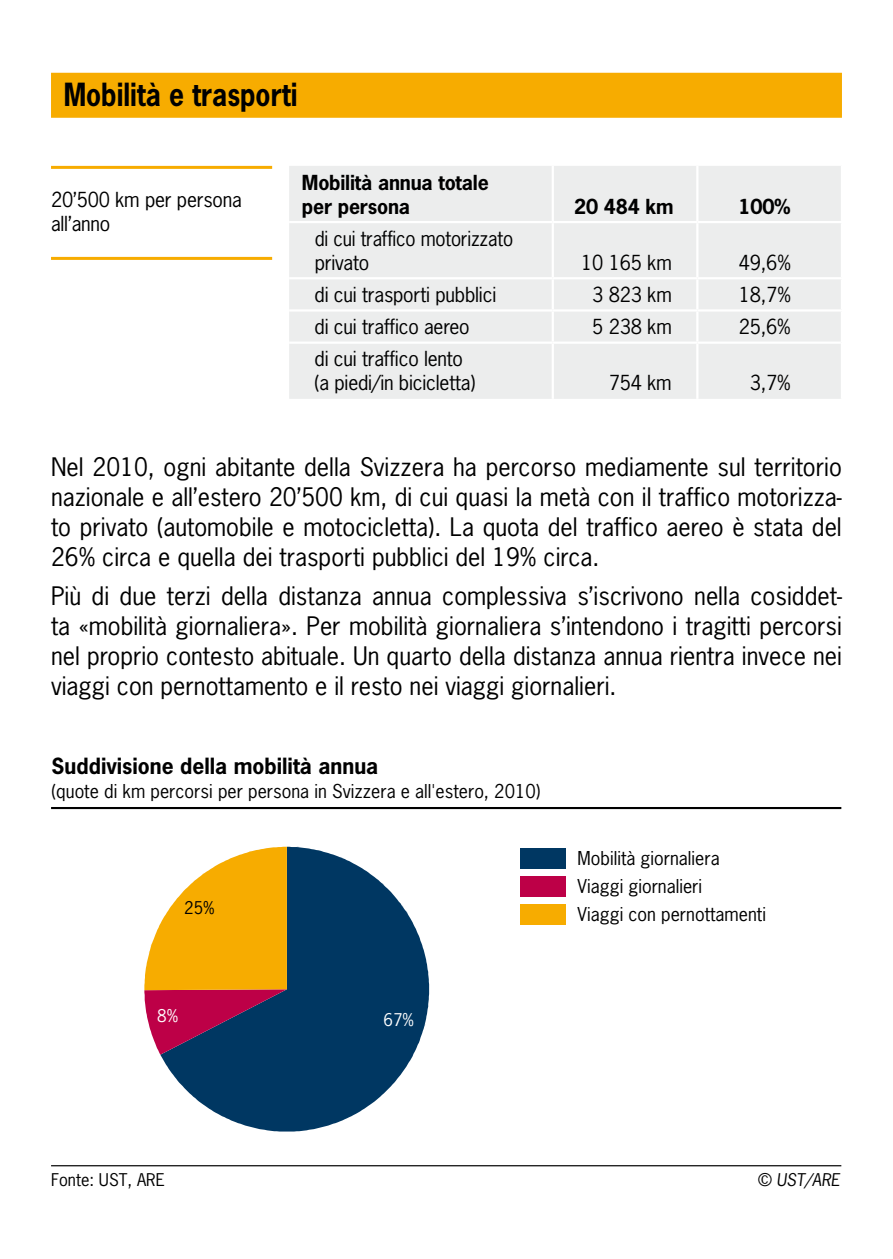
<style>
.page{position:relative;width:893px;height:1259px;background:#fff}
.page>*{position:absolute;margin:0;border:0;box-sizing:border-box;transform-origin:0 0}
.t1{font:700 30px "News Gothic Std";color:#000;scale:.88 1}
.t2{font:24px/30px "News Gothic Std";color:#000;text-align:justify}
.t3{font:700 21px "News Gothic Std";color:#000}
.t4{font:19.5px/24px "News Gothic Std";letter-spacing:-.01em;color:#000}
.t5{font:700 19.5px/24px "News Gothic Std";letter-spacing:-.01em;color:#000}
.t6{font:18px/28.2px "News Gothic Std";color:#000}
.t7{font:16.5px "News Gothic Std";color:#000}
.t8{font:italic 16.5px "News Gothic Std";color:#000}
.t9{font:16.5px "News Gothic Std";color:#fff}
.s1{font-style:normal}
</style>
<div class="page">
<div style="left:51px;top:73px;width:791px;height:45px;background:#f7ac00"></div>
<div style="left:289px;top:166px;width:552px;height:233px;background:#eceded"></div>
<hr style="left:552px;top:166px;width:2px;height:55px;background:#fff">
<hr style="left:696px;top:166px;width:2px;height:55px;background:#fff">
<hr style="left:289px;top:221px;width:264px;height:2px;background:#fff">
<hr style="left:553px;top:221px;width:144px;height:2px;background:#fff">
<hr style="left:552px;top:223px;width:2px;height:54px;background:#fff">
<hr style="left:697px;top:221px;width:146px;height:2px;background:#fff">
<hr style="left:696px;top:223px;width:2px;height:54px;background:#fff">
<hr style="left:289px;top:277px;width:264px;height:2px;background:#fff">
<hr style="left:553px;top:277px;width:144px;height:2px;background:#fff">
<hr style="left:552px;top:279px;width:2px;height:30px;background:#fff">
<hr style="left:697px;top:277px;width:146px;height:2px;background:#fff">
<hr style="left:696px;top:279px;width:2px;height:30px;background:#fff">
<hr style="left:552px;top:311px;width:2px;height:30px;background:#fff">
<hr style="left:696px;top:311px;width:2px;height:30px;background:#fff">
<hr style="left:552px;top:344px;width:2px;height:55px;background:#fff">
<hr style="left:696px;top:344px;width:2px;height:55px;background:#fff">
<hr style="left:289px;top:341px;width:264px;height:3px;background:#fff">
<hr style="left:553px;top:341px;width:144px;height:3px;background:#fff">
<hr style="left:697px;top:341px;width:144px;height:3px;background:#fff">
<hr style="left:289px;top:309px;width:264px;height:2px;background:#fff">
<hr style="left:553px;top:309px;width:144px;height:2px;background:#fff">
<hr style="left:697px;top:309px;width:146px;height:2px;background:#fff">
<hr style="left:51px;top:166px;width:221px;height:3px;background:#f7ac00">
<hr style="left:51px;top:257px;width:221px;height:3px;background:#f7ac00">
<hr style="left:51px;top:1165px;width:790px;height:1px;background:#000">
<hr style="left:51px;top:807px;width:790px;height:2px;background:#000">
<svg style="left:160px;top:846px;width:269px;height:285px;fill:#003762"></svg>
<svg style="left:144px;top:846px;width:143px;height:208px"></svg>
<div style="left:521px;top:848px;width:45px;height:20px;background:#003762"></div>
<div style="left:521px;top:876px;width:45px;height:20px;background:#bd0047"></div>
<div style="left:521px;top:904px;width:45px;height:20px;background:#f7ac00"></div>
<p class="t1" style="left:64px;top:75px;width:267px">Mobilità e trasporti</p>
<p class="t4" style="left:51px;top:187px;width:192px">20’500 km per persona all’anno</p>
<p class="t5" style="left:302px;top:170px;width:188px">Mobilità annua totale per persona</p>
<p class="t4" style="left:315px;top:226px;width:200px">di cui traffico motorizzato privato</p>
<p class="t5" style="left:574px;top:194px;width:101px">20 484 km</p>
<p class="t5" style="left:738px;top:194px;width:54px">100%</p>
<p class="t4" style="left:581px;top:250px;width:92px">10 165 km</p>
<p class="t4" style="left:739px;top:250px;width:54px">49,6%</p>
<p class="t4" style="left:315px;top:282px;width:183px">di cui trasporti pubblici</p>
<p class="t4" style="left:592px;top:282px;width:81px">3 823 km</p>
<p class="t4" style="left:739px;top:282px;width:54px">18,7%</p>
<p class="t4" style="left:315px;top:315px;width:157px">di cui traffico aereo</p>
<p class="t4" style="left:592px;top:315px;width:81px">5 238 km</p>
<p class="t4" style="left:739px;top:315px;width:54px">25,6%</p>
<p class="t4" style="left:315px;top:347px;width:162px">di cui traffico lento (a piedi/in bicicletta)</p>
<p class="t4" style="left:609px;top:371px;width:65px">754 km</p>
<p class="t4" style="left:750px;top:371px;width:43px">3,7%</p>
<p class="t2" style="left:51px;top:452px;width:792px">Nel 2010, ogni abitante della Svizzera ha percorso mediamente sul territorio nazionale e all’estero 20’500 km, di cui quasi la metà con il traffico motorizza&shy;to privato (automobile e motocicletta). La quota del traffico aereo è stata del 26% circa e quella dei trasporti pubblici del 19% circa.</p>
<p class="t2" style="left:51px;top:580px;width:792px">Più di due terzi della distanza annua complessiva s’iscrivono nella cosiddet&shy;ta «mobilità giornaliera». Per mobilità giornaliera s’intendono i tragitti percorsi nel proprio contesto abituale. Un quarto della distanza annua rientra invece nei viaggi con pernottamento e il resto nei viaggi giornalieri.</p>
<p class="t3" style="left:52px;top:752px;width:328px">Suddivisione della mobilità annua</p>
<p class="t6" style="left:52px;top:777px;width:490px">(quote di km percorsi per persona in Svizzera e all'estero, 2010)</p>
<p class="t7" style="left:184px;top:897px;width:32px">25%</p>
<p class="t9" style="left:157px;top:1005px;width:22px">8%</p>
<p class="t9" style="left:383px;top:1008px;width:32px">67%</p>
<p class="t6" style="left:578px;top:844px;width:190px">Mobilità giornaliera<br>Viaggi giornalieri<br>Viaggi con pernottamenti</p>
<p class="t7" style="left:51px;top:1169px;width:115px">Fonte: UST, ARE</p>
<p class="t8" style="left:758px;top:1169px;width:83px"><span class="s1">©</span> UST/ARE</p>
</div>
